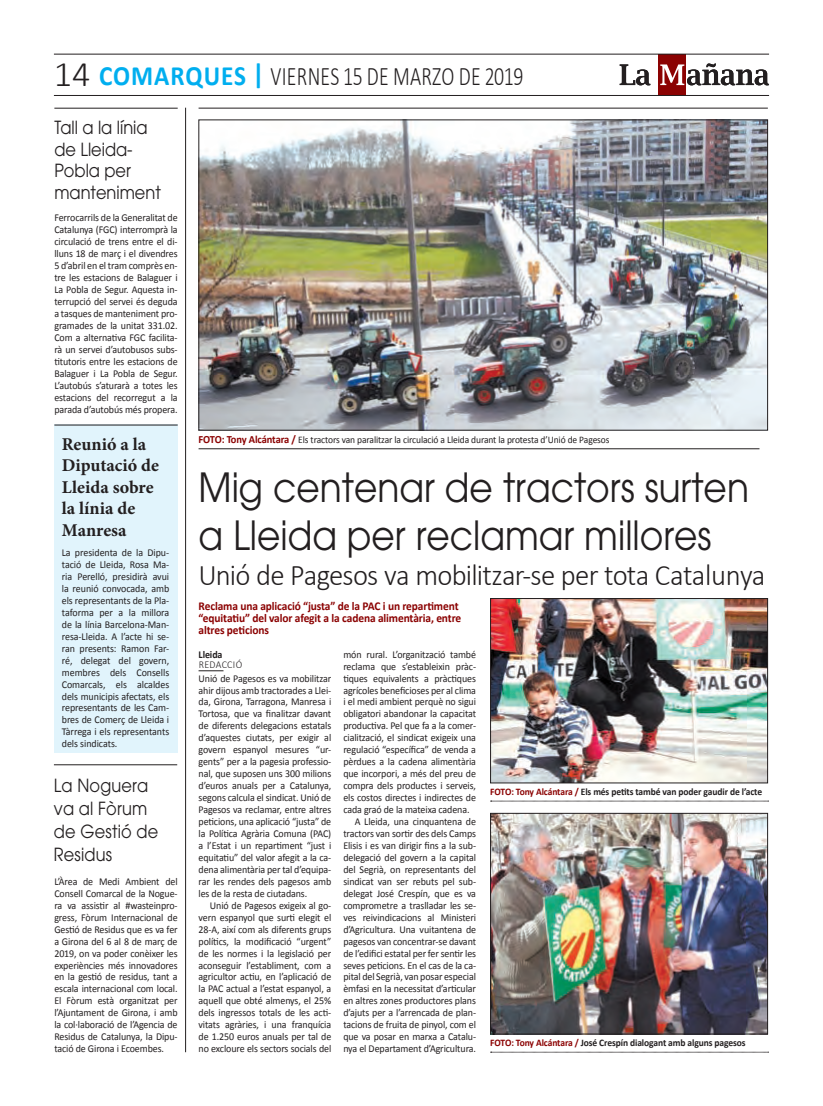
<style>
.page{position:relative;width:823px;height:1106px;background:#fff}
.page>*{position:absolute;margin:0;border:0;box-sizing:border-box;transform-origin:0 0}
.t1{font:40px/48px "Avant Garde";color:#231f20;scale:.9 1}
.t2{font:300 30px "Calibri";letter-spacing:-.025em;color:#231f20;scale:.96 1}
.t3{font:300 26.8px "Calibri";letter-spacing:.015em;color:#231f20;scale:.74 1}
.t4{font:18px/23px "Avant Garde";color:#231f20;scale:.9 1}
.t5{font:700 18px/21.6px "Minion Pro";color:#231f20}
.t6{font:700 12px/12px "Calibri";letter-spacing:-.01em;color:#8b0202;scale:.95 1}
.t7{font:10.5px/12px "Calibri";letter-spacing:-.01em;color:#231f20;text-align:justify;scale:.95 1}
.t8{font:300 10.5px/10px "Calibri";letter-spacing:.03em;color:#231f20;scale:.95 1}
.t9{font:700 10px "Calibri";letter-spacing:-.01em;color:#231f20;scale:.95 1}
.t10{font:10px "Calibri";letter-spacing:-.01em;color:#231f20;scale:.95 1}
.s1{font-size:36px}
.s2{font-weight:700;font-size:28px;color:#00aeef}
.s3{font-weight:700;font-size:11px;color:#8b0202}
.s4{font-weight:700}
.s5{color:#8b0202}
</style>
<div class="page">
<hr style="left:198px;top:108px;width:569px;height:1px;background:#231f20">
<img style="left:200px;top:122px;width:565px;height:306px">
<hr style="left:198px;top:448px;width:561px;height:1px;background:#231f20">
<svg style="left:198px;top:670px;width:25px;height:1px"></svg>
<svg style="left:490px;top:800px;width:278px;height:1px"></svg>
<svg style="left:490px;top:1051px;width:278px;height:1px"></svg>
<img style="left:492px;top:600px;width:273px;height:181px">
<div style="left:490px;top:598px;width:277px;height:185px;border:1px solid #231f20"></div>
<img style="left:492px;top:815px;width:273px;height:217px">
<div style="left:490px;top:813px;width:277px;height:221px;border:1px solid #231f20"></div>
<hr style="left:185px;top:108px;width:1px;height:944px;background:#231f20">
<div style="left:54px;top:424px;width:123px;height:329px;background:#e1f4fc"></div>
<hr style="left:54px;top:764px;width:123px;height:1px;background:#231f20">
<hr style="left:54px;top:108px;width:123px;height:1px;background:#231f20">
<hr style="left:54px;top:424px;width:123px;height:1px;background:#231f20">
<div style="left:658px;top:54px;width:27px;height:41px;background:#8b0202"></div>
<svg style="left:660px;top:63px;width:108px;height:22px"></svg>
<svg style="left:619px;top:64px;width:31px;height:21px"></svg>
<hr style="left:54px;top:54px;width:714px;height:1px;background:#231f20">
<hr style="left:54px;top:95px;width:714px;height:1px;background:#231f20">
<p class="t3" style="left:54px;top:60px;width:635px"><span class="s1">14</span> <span class="s2">COMARQUES |</span> VIERNES 15 DE MARZO DE 2019</p>
<p class="t4" style="left:54px;top:117px;width:120px;line-height:21.6px">Tall a la línia de Lleida-<br>Pobla per manteniment</p>
<p class="t7" style="left:54px;top:212px;width:131px">Ferrocarrils de la Generalitat de Catalunya (FGC) interromprà la circulació de trens entre el di&shy;lluns 18 de març i el divendres 5 d’abril en el tram comprès en&shy;tre les estacions de Balaguer i La Pobla de Segur. Aquesta in&shy;terrupció del servei és deguda a tasques de manteniment pro&shy;gramades de la unitat 331.02.<br>Com a alternativa FGC facilita&shy;rà un servei d’autobusos subs&shy;titutoris entre les estacions de Balaguer i La Pobla de Segur.<br>L’autobús s’aturarà a totes les estacions del recorregut a la parada d’autobús més propera.</p>
<p class="t5" style="left:62px;top:433px;width:99px">Reunió a la<br>Diputació de<br>Lleida sobre la línia de<br>Manresa</p>
<p class="t7" style="left:62px;top:546px;width:115px">La presidenta de la Dipu&shy;tació de Lleida, Rosa Ma&shy;ria Perelló, presidirà avui la reunió convocada, amb els representants de la Pla&shy;taforma per a la millora de la línia Barcelona-Man&shy;resa-Lleida. A l’acte hi se&shy;ran presents: Ramon Far&shy;ré, delegat del govern, membres dels Consells Comarcals, els alcaldes dels municipis afectats, els representants de les Cam&shy;bres de Comerç de Lleida i Tàrrega i els representants dels sindicats.</p>
<p class="t4" style="left:54px;top:773px;width:117px">La Noguera va al Fòrum de Gestió de<br>Residus</p>
<p class="t7" style="left:54px;top:875px;width:131px">L’Àrea de Medi Ambient del Consell Comarcal de la Nogue&shy;ra va assistir al #wasteinpro&shy;gress, Fòrum Internacional de Gestió de Residus que es va fer a Girona del 6 al 8 de març de 2019, on va poder conèixer les experiències més innovadores en la gestió de residus, tant a escala internacional com local.<br>El Fòrum està organitzat per l’Ajuntament de Girona, i amb la col·laboració de l’Agencia de Residus de Catalunya, la Dipu&shy;tació de Girona i Ecoembes.</p>
<p class="t10" style="left:198px;top:433px;width:434px"><span class="s3">FOTO: Tony Alcántara /</span> Els tractors van paralitzar la circulació a Lleida durant la protesta d’Unió de Pagesos</p>
<p class="t1" style="left:198px;top:463px;width:612px">Mig centenar de tractors surten a Lleida per reclamar millores</p>
<p class="t2" style="left:198px;top:556px;width:591px">Unió de Pagesos va mobilitzar-se per tota Catalunya</p>
<p class="t6" style="left:198px;top:600px;width:278px">Reclama una aplicació “justa” de la PAC i un repartiment “equitatiu” del valor afegit a la cadena alimentària, entre altres peticions</p>
<p class="t8" style="left:198px;top:648px;width:47px"><span class="s4">Lleida<br></span>REDACCIÓ</p>
<p class="t7" style="left:198px;top:672px;width:141px">Unió de Pagesos es va mobilitzar</p>
<p class="t7" style="left:198px;top:684px;width:141px">ahir dijous amb tractorades a Llei-</p>
<p class="t7" style="left:198px;top:696px;width:141px">da, Girona, Tarragona, Manresa i</p>
<p class="t7" style="left:198px;top:708px;width:141px">Tortosa, que va finalitzar davant</p>
<p class="t7" style="left:198px;top:720px;width:141px">de diferents delegacions estatals</p>
<p class="t7" style="left:198px;top:732px;width:141px">d’aquestes ciutats, per exigir al</p>
<p class="t7" style="left:198px;top:744px;width:141px">govern espanyol mesures “ur-</p>
<p class="t7" style="left:198px;top:755px;width:141px">gents” per a la pagesia professio-</p>
<p class="t7" style="left:198px;top:767px;width:141px">nal, que suposen uns 300 milions</p>
<p class="t7" style="left:198px;top:779px;width:141px">d’euros anuals per a Catalunya,</p>
<p class="t7" style="left:198px;top:791px;width:141px">segons calcula el sindicat. Unió de</p>
<p class="t7" style="left:198px;top:803px;width:141px">Pagesos va reclamar, entre altres</p>
<p class="t7" style="left:198px;top:815px;width:141px">peticions, una aplicació “justa” de</p>
<p class="t7" style="left:198px;top:827px;width:141px">la Política Agrària Comuna (PAC)</p>
<p class="t7" style="left:198px;top:839px;width:141px">a l’Estat i un repartiment “just i</p>
<p class="t7" style="left:198px;top:851px;width:141px">equitatiu” del valor afegit a la ca-</p>
<p class="t7" style="left:198px;top:863px;width:141px">dena alimentària per tal d’equipa-</p>
<p class="t7" style="left:198px;top:875px;width:141px">rar les rendes dels pagesos amb</p>
<p class="t7" style="left:198px;top:887px;width:116px">les de la resta de ciutadans.</p>
<p class="t7" style="left:210px;top:899px;width:129px">Unió de Pagesos exigeix al go-</p>
<p class="t7" style="left:198px;top:911px;width:141px">vern espanyol que surti elegit el</p>
<p class="t7" style="left:198px;top:923px;width:141px">28-A, així com als diferents grups</p>
<p class="t7" style="left:198px;top:935px;width:141px">polítics, la modificació “urgent”</p>
<p class="t7" style="left:198px;top:947px;width:141px">de les normes i la legislació per</p>
<p class="t7" style="left:198px;top:959px;width:141px">aconseguir l’establiment, com a</p>
<p class="t7" style="left:198px;top:971px;width:141px">agricultor actiu, en l’aplicació de</p>
<p class="t7" style="left:198px;top:983px;width:141px">la PAC actual a l’estat espanyol, a</p>
<p class="t7" style="left:198px;top:994px;width:141px">aquell que obté almenys, el 25%</p>
<p class="t7" style="left:198px;top:1006px;width:141px">dels ingressos totals de les acti-</p>
<p class="t7" style="left:198px;top:1018px;width:141px">vitats agràries, i una franquícia</p>
<p class="t7" style="left:198px;top:1030px;width:141px">de 1.250 euros anuals per tal de</p>
<p class="t7" style="left:198px;top:1042px;width:141px">no excloure els sectors socials del</p>
<p class="t7" style="left:343px;top:648px;width:141px">món rural. L’organització també</p>
<p class="t7" style="left:343px;top:660px;width:141px">reclama que s’estableixin pràc-</p>
<p class="t7" style="left:343px;top:672px;width:141px">tiques equivalents a pràctiques</p>
<p class="t7" style="left:343px;top:684px;width:141px">agrícoles beneficioses per al clima</p>
<p class="t7" style="left:343px;top:696px;width:141px">i el medi ambient perquè no sigui</p>
<p class="t7" style="left:343px;top:708px;width:141px">obligatori abandonar la capacitat</p>
<p class="t7" style="left:343px;top:720px;width:141px">productiva. Pel que fa a la comer-</p>
<p class="t7" style="left:343px;top:732px;width:141px">cialització, el sindicat exigeix una</p>
<p class="t7" style="left:343px;top:744px;width:141px">regulació “específica” de venda a</p>
<p class="t7" style="left:343px;top:755px;width:141px">pèrdues a la cadena alimentària</p>
<p class="t7" style="left:343px;top:767px;width:141px">que incorpori, a més del preu de</p>
<p class="t7" style="left:343px;top:779px;width:141px">compra dels productes i serveis,</p>
<p class="t7" style="left:343px;top:791px;width:141px">els costos directes i indirectes de</p>
<p class="t7" style="left:343px;top:803px;width:134px">cada graó de la mateixa cadena.</p>
<p class="t7" style="left:354px;top:815px;width:129px">A Lleida, una cinquantena de</p>
<p class="t7" style="left:343px;top:827px;width:141px">tractors van sortir des dels Camps</p>
<p class="t7" style="left:343px;top:839px;width:141px">Elisis i es van dirigir fins a la sub-</p>
<p class="t7" style="left:343px;top:851px;width:141px">delegació del govern a la capital</p>
<p class="t7" style="left:343px;top:863px;width:141px">del Segrià, on representants del</p>
<p class="t7" style="left:343px;top:875px;width:141px">sindicat van ser rebuts pel sub-</p>
<p class="t7" style="left:343px;top:887px;width:141px">delegat José Crespín, que es va</p>
<p class="t7" style="left:343px;top:899px;width:141px">comprometre a traslladar les se-</p>
<p class="t7" style="left:343px;top:911px;width:141px">ves reivindicacions al Ministeri</p>
<p class="t7" style="left:343px;top:923px;width:141px">d’Agricultura. Una vuitantena de</p>
<p class="t7" style="left:343px;top:935px;width:141px">pagesos van concentrar-se davant</p>
<p class="t7" style="left:343px;top:947px;width:141px">de l’edifici estatal per fer sentir les</p>
<p class="t7" style="left:343px;top:959px;width:141px">seves peticions. En el cas de la ca-</p>
<p class="t7" style="left:343px;top:971px;width:141px">pital del Segrià, van posar especial</p>
<p class="t7" style="left:343px;top:983px;width:141px">èmfasi en la necessitat d’articular</p>
<p class="t7" style="left:343px;top:994px;width:141px">en altres zones productores plans</p>
<p class="t7" style="left:343px;top:1006px;width:141px">d’ajuts per a l’arrencada de plan-</p>
<p class="t7" style="left:343px;top:1018px;width:141px">tacions de fruita de pinyol, com el</p>
<p class="t7" style="left:343px;top:1030px;width:141px">que va posar en marxa a Catalu-</p>
<p class="t7" style="left:343px;top:1042px;width:141px">nya el Departament d’Agricultura.</p>
<p class="t9" style="left:490px;top:785px;width:287px"><span class="s5">FOTO: Tony Alcántara /</span> Els més petits també van poder gaudir de l’acte</p>
<p class="t9" style="left:490px;top:1036px;width:270px"><span class="s5">FOTO: Tony Alcántara /</span> José Crespín dialogant amb alguns pagesos</p>
</div>
